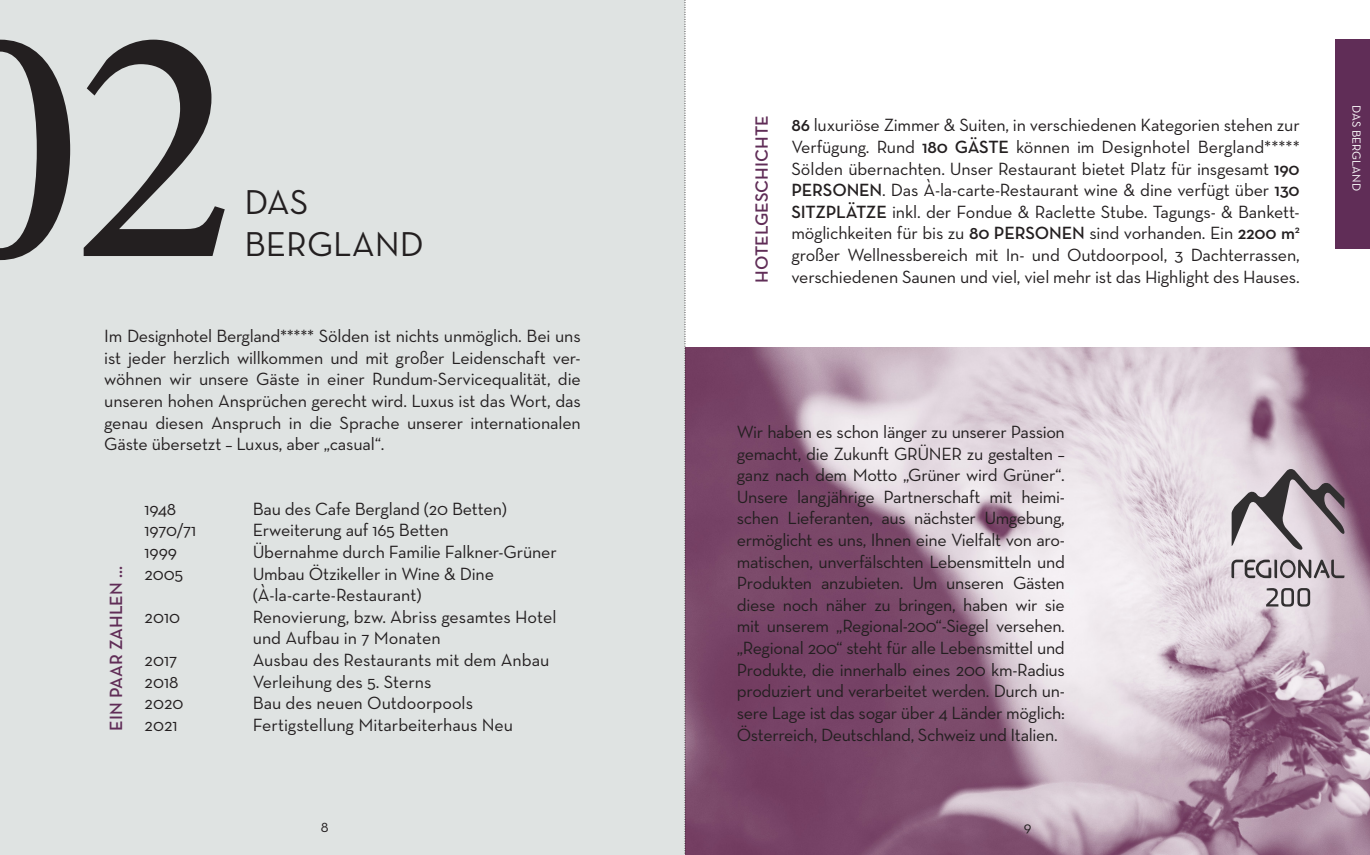
<style>
.page{position:relative;width:1370px;height:855px;background:#fff}
.page>*{position:absolute;margin:0;border:0;box-sizing:border-box;transform-origin:0 0}
.t1{font:35.1px "Neutra Text";color:#231f20}
.t2{font:18px/21.6px "Neutra Text";letter-spacing:-.01em;color:#231f20;text-align:justify}
.t3{font:600 18px "Neutra Text";color:#602d57}
.t4{font:15px "Neutra Text";color:#231f20}
.t5{font:12px "Neutra Text";color:#fff}
.s1{font-weight:600}
</style>
<div class="page">
<img style="left:686px;top:348px;width:683px;height:507px">
<div style="left:0;top:0;width:685px;height:855px;background:#dfe3e2"></div>
<svg style="left:0;top:40px;width:225px;height:220px"></svg>
<div style="left:1335px;top:40px;width:34px;height:209px;background:#602d57"></div>
<svg style="left:1265px;top:588px;width:44px;height:18px"></svg>
<svg style="left:1231px;top:468px;width:113px;height:81px;background:#aa9fa7"></svg>
<svg style="left:1231px;top:559px;width:113px;height:19px;background:#a29aa0"></svg>
<svg style="left:684px;top:0;width:2px;height:855px"></svg>
<p class="t1" style="left:244px;top:181px;width:65px">DAS</p>
<p class="t1" style="left:244px;top:223px;width:181px">BERGLAND</p>
<p class="t2" style="left:104px;top:325px;width:478px">Im Designhotel Bergland***** Sölden ist nichts unmöglich. Bei uns ist jeder herzlich willkommen und mit großer Leidenschaft ver&shy;wöhnen wir unsere Gäste in einer Rundum-Servicequalität, die unseren hohen Ansprüchen gerecht wird. Luxus ist das Wort, das genau diesen Anspruch in die Sprache unserer internationalen Gäste übersetzt – Luxus, aber „casual“.</p>
<p class="t3" style="left:105px;top:731px;width:166px;rotate:-90deg">EIN PAAR ZAHLEN ...</p>
<p class="t2" style="left:145px;top:497px;width:33px">1948</p>
<p class="t2" style="left:253px;top:497px;width:256px">Bau des Cafe Bergland (20 Betten)</p>
<p class="t2" style="left:145px;top:519px;width:53px">1970/71</p>
<p class="t2" style="left:253px;top:519px;width:197px">Erweiterung auf 165 Betten</p>
<p class="t2" style="left:145px;top:541px;width:34px">1999</p>
<p class="t2" style="left:253px;top:541px;width:305px">Übernahme durch Familie Falkner-Grüner</p>
<p class="t2" style="left:145px;top:562px;width:40px">2005</p>
<p class="t2" style="left:253px;top:562px;width:243px">Umbau Ötzikeller in Wine &amp; Dine</p>
<p class="t2" style="left:253px;top:584px;width:170px">(À-la-carte-Restaurant)</p>
<p class="t2" style="left:145px;top:605px;width:37px">2010</p>
<p class="t2" style="left:253px;top:605px;width:305px">Renovierung, bzw. Abriss gesamtes Hotel</p>
<p class="t2" style="left:253px;top:627px;width:189px">und Aufbau in 7 Monaten</p>
<p class="t2" style="left:145px;top:649px;width:34px">2017</p>
<p class="t2" style="left:253px;top:649px;width:298px">Ausbau des Restaurants mit dem Anbau</p>
<p class="t2" style="left:145px;top:670px;width:35px">2018</p>
<p class="t2" style="left:253px;top:670px;width:180px">Verleihung des 5. Sterns</p>
<p class="t2" style="left:145px;top:692px;width:40px">2020</p>
<p class="t2" style="left:253px;top:692px;width:222px">Bau des neuen Outdoorpools</p>
<p class="t2" style="left:145px;top:713px;width:35px">2021</p>
<p class="t2" style="left:253px;top:713px;width:262px">Fertigstellung Mitarbeiterhaus Neu</p>
<p class="t3" style="left:750px;top:283px;width:169px;rotate:-90deg">HOTELGESCHICHTE</p>
<p class="t2" style="left:791px;top:114px;width:510px"><span class="s1">86</span> luxuriöse Zimmer &amp; Suiten, in verschiedenen Kategorien stehen zur Verfügung. Rund <span class="s1">180 GÄSTE</span> können im Designhotel Bergland***** Sölden übernachten. Unser Restaurant bietet Platz für insgesamt <span class="s1">190<br>PERSONEN</span>. Das À-la-carte-Restaurant wine &amp; dine verfügt über <span class="s1">130<br>SITZPLÄTZE</span> inkl. der Fondue &amp; Raclette Stube. Tagungs- &amp; Bankett&shy;möglichkeiten für bis zu <span class="s1">80 PERSONEN</span> sind vorhanden. Ein <span class="s1">2200 m</span><sup>2 </sup>großer Wellnessbereich mit In- und Outdoorpool, 3 Dachterrassen,</p>
<p class="t2" style="left:791px;top:265px;width:510px">verschiedenen Saunen und viel, viel mehr ist das Highlight des Hauses.</p>
<p class="t2" style="left:736px;top:421px;width:329px">Wir haben es schon länger zu unserer Passion gemacht, die Zukunft GRÜNER zu gestalten – ganz nach dem Motto „Grüner wird Grüner“.<br>Unsere langjährige Partnerschaft mit heimi&shy;schen Lieferanten, aus nächster Umgebung, ermöglicht es uns, Ihnen eine Vielfalt von aro&shy;matischen, unverfälschten Lebensmitteln und Produkten anzubieten. Um unseren Gästen diese noch näher zu bringen, haben wir sie mit unserem „Regional-200“-Siegel versehen. „Regional 200“ steht für alle Lebensmittel und Produkte, die innerhalb eines 200 km-Radius produziert und verarbeitet werden. Durch un&shy;sere Lage ist das sogar über 4 Länder möglich:<br>Österreich, Deutschland, Schweiz und Italien.</p>
<p class="t4" style="left:321px;top:818px;width:9px">8</p>
<p class="t4" style="left:1023px;top:818px;width:9px">9</p>
<p class="t5" style="left:1363px;top:105px;width:87px;rotate:90deg">DAS BERGLAND</p>
</div>
